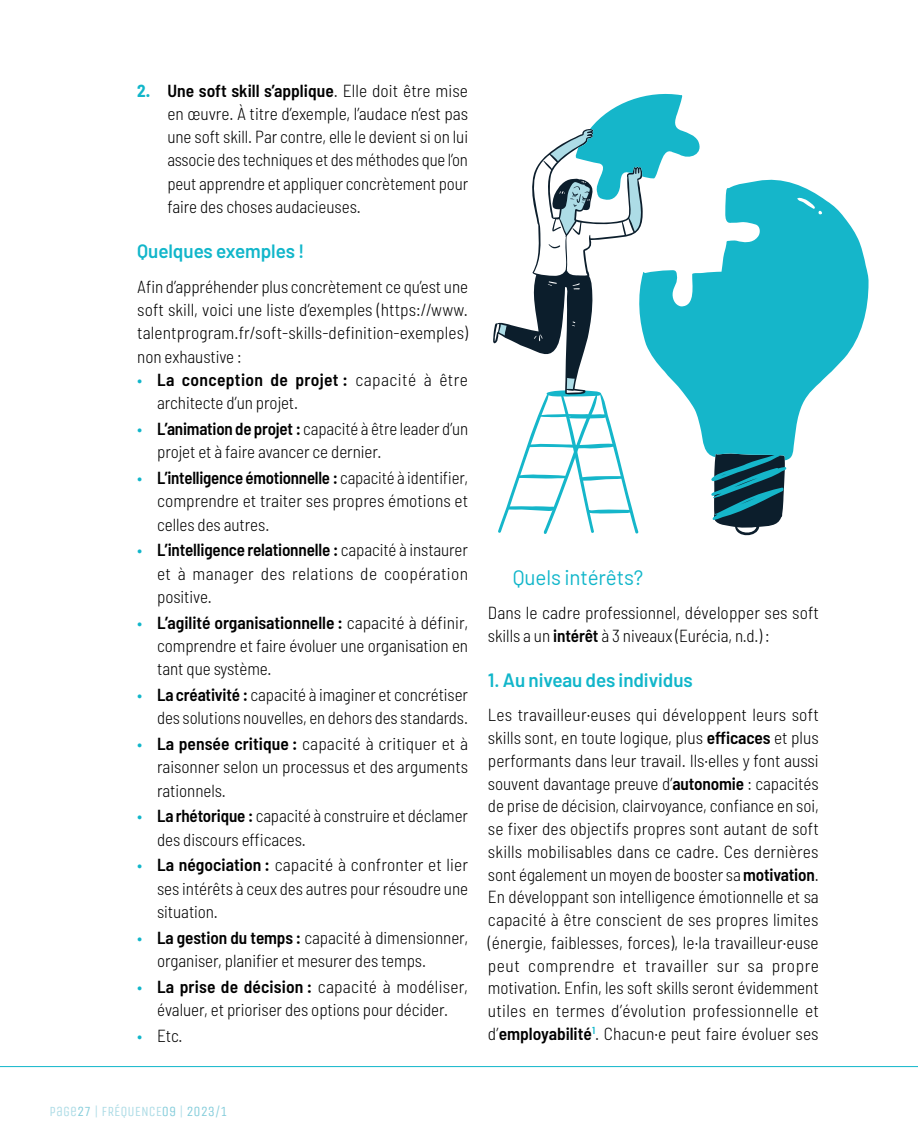
<style>
.page{position:relative;width:918px;height:1141px;background:#fff}
.page>*{position:absolute;margin:0;border:0;box-sizing:border-box;transform-origin:0 0}
.intertitre{font:21px "Barlow";letter-spacing:-.005em;color:#11b6ca}
.inter_2{font:600 19.25px "Barlow";letter-spacing:-.005em;color:#11b6ca}
.txt{font:300 semi-condensed 17.5px/23.3px "Barlow";letter-spacing:-.005em;color:#000;text-align:justify}
.txt-2{font:300 semi-condensed 17.5px/23.3px "Barlow";letter-spacing:-.005em;color:#000;text-align:justify;scale:.96 1}
.t1{font:14px "Unica One";color:#aedce6}
.s1{font-weight:700;color:#11b6ca}
.s2{font-weight:600}
.s3{color:#11b6ca}
.s4{font-stretch:normal}
.s5{color:#85cddb}
</style>
<div class="page">
<hr style="left:0;top:1066px;width:918px;height:1px;background:#11b6ca">
<svg style="left:704px;top:179px;width:164px;height:281px;fill:#15b6ca"></svg>
<svg style="left:710px;top:453px;width:76px;height:83px"></svg>
<svg style="left:493px;top:93px;width:211px;height:441px"></svg>
<svg style="left:797px;top:197px;width:26px;height:18px"></svg>
<p class="txt" style="left:167px;top:78px;width:302px;text-indent:-30px"><span class="s1">2.</span> <span class="s2">Une soft skill s’applique</span>. Elle doit être mise en œuvre. À titre d’exemple, l’audace n’est pas une soft skill. Par contre, elle le devient si on lui associe des techniques et des méthodes que l’on peut apprendre et appliquer concrètement pour faire des choses audacieuses.</p>
<p class="inter_2" style="left:137px;top:237px;width:169px">Quelques exemples !</p>
<p class="txt" style="left:137px;top:274px;width:332px">Afin d’appréhender plus concrètement ce qu’est une soft skill, voici une liste d’exemples (https://www. talentprogram.fr/soft-skills-definition-exemples) non exhaustive :</p>
<p class="txt" style="left:157px;top:368px;width:312px;text-indent:-20px"><span class="s3">•</span> <span class="s2">La conception de projet :</span> capacité à être architecte d’un projet.</p>
<p class="txt" style="left:157px;top:417px;width:312px;text-indent:-20px"><span class="s3">•</span> <span class="s2">L’animation de projet :</span> capacité à être leader d’un projet et à faire avancer ce dernier.</p>
<p class="txt-2" style="left:157px;top:466px;width:325px;text-indent:-20px"><span class="s3">•</span> <span class="s2">L’intelligence émotionnelle :</span> capacité à identifier, comprendre et traiter ses propres émotions et celles des autres.</p>
<p class="txt" style="left:157px;top:538px;width:312px;text-indent:-20px"><span class="s3">•</span> <span class="s2">L’intelligence relationnelle :</span> capacité à instaurer et à manager des relations de coopération positive.</p>
<p class="txt" style="left:157px;top:610px;width:312px;text-indent:-20px"><span class="s3">•</span> <span class="s2">L’agilité organisationnelle :</span> capacité à définir, comprendre et faire évoluer une organisation en tant que système.</p>
<p class="txt" style="left:137px;top:683px;width:332px;text-align:right"><span class="s3">•</span> <span class="s2">La créativité :</span> capacité à imaginer et concrétiser des solutions nouvelles, en dehors des standards.</p>
<p class="txt" style="left:157px;top:732px;width:312px;text-indent:-20px"><span class="s3">•</span> <span class="s2">La pensée critique :</span> capacité à critiquer et à raisonner selon un processus et des arguments rationnels.</p>
<p class="txt" style="left:157px;top:804px;width:312px;text-indent:-20px"><span class="s3">•</span> <span class="s2">La rhétorique :</span> capacité à construire et déclamer des discours efficaces.</p>
<p class="txt" style="left:157px;top:853px;width:312px;text-indent:-20px"><span class="s3">•</span> <span class="s2">La négociation :</span> capacité à confronter et lier ses intérêts à ceux des autres pour résoudre une situation.</p>
<p class="txt" style="left:157px;top:925px;width:313px;text-indent:-20px"><span class="s3">•</span> <span class="s2">La gestion du temps :</span> capacité à dimensionner, organiser, planifier et mesurer des temps.</p>
<p class="txt" style="left:137px;top:974px;width:332px;text-align:center"><span class="s3">•</span> <span class="s2">La prise de décision :</span> capacité à modéliser, évaluer, et prioriser des options pour décider.</p>
<p class="txt" style="left:137px;top:1023px;width:47px"><span class="s3">•</span> Etc.</p>
<p class="intertitre" style="left:513px;top:562px;width:132px">Quels intérêts?</p>
<p class="txt" style="left:488px;top:601px;width:332px;line-height:22.8px">Dans le cadre professionnel, développer ses soft skills a un <span class="s2">intérêt</span> à 3 niveaux (Eurécia, n.d.) :</p>
<p class="inter_2" style="left:488px;top:666px;width:206px">1. Au niveau des individus</p>
<p class="txt" style="left:488px;top:703px;width:332px;line-height:22.8px">Les travailleur<span class="s4">·</span>euses qui développent leurs soft skills sont, en toute logique, plus <span class="s2">efficaces</span> et plus performants dans leur travail. Ils<span class="s4">·</span>elles y font aussi souvent davantage preuve d’<span class="s2">autonomie</span> : capacités de prise de décision, clairvoyance, confiance en soi, se fixer des objectifs propres sont autant de soft skills mobilisables dans ce cadre. Ces dernières sont également un moyen de booster sa <span class="s2">motivation</span>.<br>En développant son intelligence émotionnelle et sa capacité à être conscient de ses propres limites (énergie, faiblesses, forces), le<span class="s4">·</span>la travailleur<span class="s4">·</span>euse peut comprendre et travailler sur sa propre motivation. Enfin, les soft skills seront évidemment utiles en termes d’évolution professionnelle et d’<span class="s2">employabilité</span><sup>1</sup>. Chacun<span class="s4">·</span>e peut faire évoluer ses</p>
<p class="t1" style="left:50px;top:1103px;width:179px">page<span class="s5">27</span> | FRÉQUENCE<span class="s5">09</span> | <span class="s5">2023/1</span></p>
</div>
